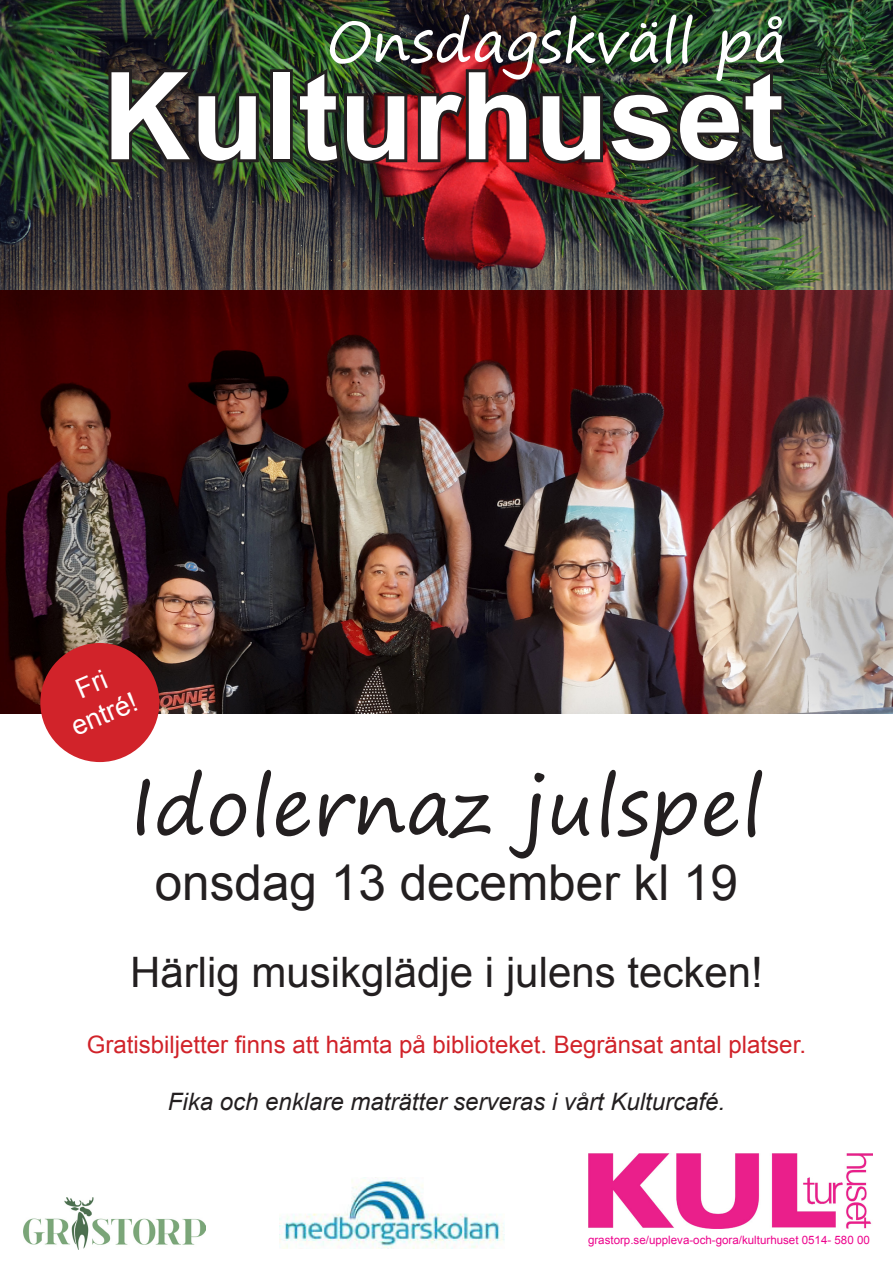
<style>
.page{position:relative;width:893px;height:1263px;background:#fff}
.page>*{position:absolute;margin:0;border:0;box-sizing:border-box;transform-origin:0 0}
.t1{font:700 121.5px "Arial";color:#fff}
.t2{font:78px "Segoe Print";color:#231f20}
.t3{font:57px "Segoe Print";color:#fff}
.t4{font:49.5px "Arial";color:#231f20}
.t5{font:42px "Arial";color:#231f20}
.t6{font:27px/32.4px "Arial";color:#fff;text-align:center}
.t7{font:24px "Arial";color:#d1232a}
.t8{font:italic 24px "Arial";color:#231f20}
.t9{font:11.55px "Arial";color:#ed028c}
</style>
<div class="page">
<img style="left:0;top:0;width:893px;height:290px">
<img style="left:105px;top:66px;width:157px;height:102px">
<div style="left:270px;top:69px;width:23px;height:93px;border:6px solid #231f20"></div>
<img style="left:294px;top:64px;width:495px;height:104px">
<img style="left:24px;top:1198px;width:182px;height:52px">
<img style="left:588px;top:1153px;width:284px;height:76px">
<img style="left:0;top:290px;width:893px;height:423px">
<div style="left:40px;top:643px;width:119px;height:119px;background:#d1232a;border-radius:50%"></div>
<img style="left:280px;top:1177px;width:225px;height:71px">
<p class="t3" style="left:327px;top:-9px;width:461px">Onsdagskväll på</p>
<p class="t1" style="left:102px;top:36px;width:683px">Kulturhuset</p>
<p class="t6" style="left:53px;top:683px;width:71px;rotate:-23deg">Fri entré!</p>
<p class="t2" style="left:130px;top:737px;width:635px">Idolernaz julspel</p>
<p class="t4" style="left:155px;top:850px;width:585px">onsdag 13 december kl 19</p>
<p class="t5" style="left:130px;top:945px;width:634px">Härlig musikglädje i julens tecken!</p>
<p class="t7" style="left:87px;top:1029px;width:721px">Gratisbiljetter finns att hämta på biblioteket. Begränsat antal platser.</p>
<p class="t8" style="left:168px;top:1086px;width:559px">Fika och enklare maträtter serveras i vårt Kulturcafé.</p>
<p class="t9" style="left:588px;top:1233px;width:283px">grastorp.se/uppleva-och-gora/kulturhuset 0514- 580 00</p>
</div>
